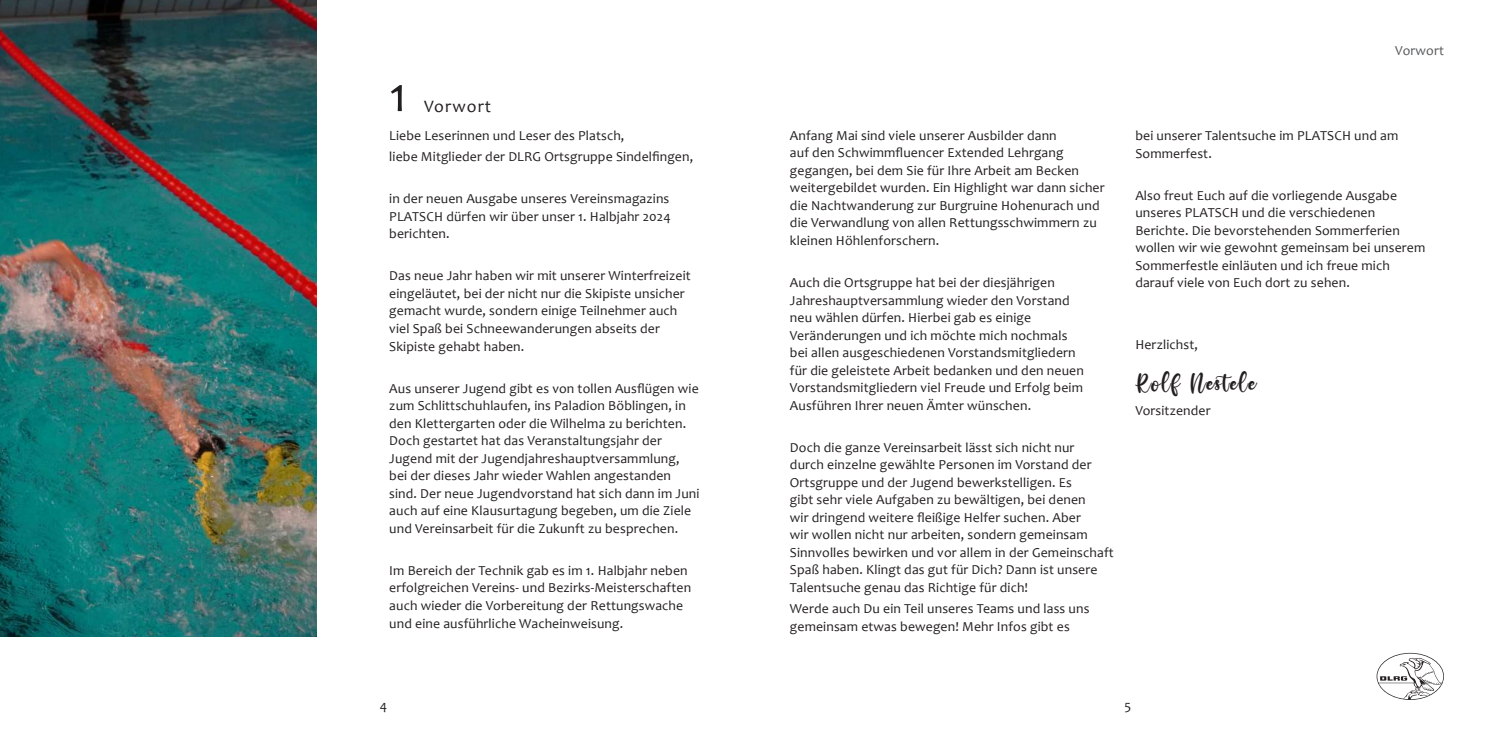
<style>
.page{position:relative;width:1489px;height:745px;background:#fff}
.page>*{position:absolute;margin:0;border:0;box-sizing:border-box;transform-origin:0 0}
.t1{font:50px "Candara";color:#231f20}
.t2{font:31.25px "Pather Times";letter-spacing:.06em;color:#231f20}
.t3{font:17.5px "Candara";letter-spacing:.06em;color:#231f20}
.t4{font:13.75px/17.5px "Candara";letter-spacing:.01em;color:#231f20}
.t5{font:13.75px "Candara";letter-spacing:.01em;color:#57585a}
</style>
<div class="page">
<svg style="left:1376px;top:652px;width:67px;height:47px"></svg>
<img style="left:0;top:0;width:316px;height:636px">
<h1 class="t1" style="left:389px;top:71px;width:19px">1</h1>
<p class="t3" style="left:424px;top:97px;width:69px">Vorwort</p>
<p class="t4" style="left:389px;top:126px;width:305px;line-height:21px">Liebe Leserinnen und Leser des Platsch,<br>liebe Mitglieder der DLRG Ortsgruppe Sindel昀椀ngen,</p>
<p class="t4" style="left:389px;top:190px;width:283px;text-align:justify">in der neuen Ausgabe unseres Vereinsmagazins PLATSCH dürfen wir über unser 1. Halbjahr 2024 berichten.</p>
<p class="t4" style="left:389px;top:268px;width:303px">Das neue Jahr haben wir mit unserer Winterfreizeit eingeläutet, bei der nicht nur die Skipiste unsicher gemacht wurde, sondern einige Teilnehmer auch viel Spaß bei Schneewanderungen abseits der Skipiste gehabt haben.</p>
<p class="t4" style="left:389px;top:379px;width:312px">Aus unserer Jugend gibt es von tollen Aus昀氀ügen wie zum Schlittschuhlaufen, ins Paladion Böblingen, in den Klettergarten oder die Wilhelma zu berichten.<br>Doch gestartet hat das Veranstaltungsjahr der Jugend mit der Jugendjahreshauptversammlung, bei der dieses Jahr wieder Wahlen angestanden sind. Der neue Jugendvorstand hat sich dann im Juni auch auf eine Klausurtagung begeben, um die Ziele und Vereinsarbeit für die Zukunft zu besprechen.</p>
<p class="t4" style="left:389px;top:562px;width:303px">Im Bereich der Technik gab es im 1. Halbjahr neben erfolgreichen Vereins- und Bezirks-Meisterschaften auch wieder die Vorbereitung der Rettungswache und eine ausführliche Wacheinweisung.</p>
<p class="t5" style="left:1395px;top:44px;width:50px">Vorwort</p>
<p class="t4" style="left:790px;top:127px;width:316px">Anfang Mai sind viele unserer Ausbilder dann<br>auf den Schwimm昀氀uencer Extended Lehrgang gegangen, bei dem Sie für Ihre Arbeit am Becken weitergebildet wurden. Ein Highlight war dann sicher die Nachtwanderung zur Burgruine Hohenurach und die Verwandlung von allen Rettungsschwimmern zu kleinen Höhlenforschern.</p>
<p class="t4" style="left:790px;top:274px;width:295px">Auch die Ortsgruppe hat bei der diesjährigen Jahreshauptversammlung wieder den Vorstand neu wählen dürfen. Hierbei gab es einige Veränderungen und ich möchte mich nochmals bei allen ausgeschiedenen Vorstandsmitgliedern für die geleistete Arbeit bedanken und den neuen Vorstandsmitgliedern viel Freude und Erfolg beim Ausführen Ihrer neuen Ämter wünschen.</p>
<p class="t4" style="left:790px;top:439px;width:325px">Doch die ganze Vereinsarbeit lässt sich nicht nur<br>durch einzelne gewählte Personen im Vorstand der Ortsgruppe und der Jugend bewerkstelligen. Es<br>gibt sehr viele Aufgaben zu bewältigen, bei denen<br>wir dringend weitere 昀氀eißige Helfer suchen. Aber<br>wir wollen nicht nur arbeiten, sondern gemeinsam Sinnvolles bewirken und vor allem in der Gemeinschaft Spaß haben. Klingt das gut für Dich? Dann ist unsere Talentsuche genau das Richtige für dich!</p>
<p class="t4" style="left:790px;top:600px;width:301px">Werde auch Du ein Teil unseres Teams und lass uns gemeinsam etwas bewegen! Mehr Infos gibt es</p>
<p class="t4" style="left:1135px;top:127px;width:264px">bei unserer Talentsuche im PLATSCH und am<br>Sommerfest.</p>
<p class="t4" style="left:1135px;top:187px;width:291px">Also freut Euch auf die vorliegende Ausgabe unseres PLATSCH und die verschiedenen Berichte. Die bevorstehenden Sommerferien wollen wir wie gewohnt gemeinsam bei unserem Sommerfestle einläuten und ich freue mich darauf viele von Euch dort zu sehen.</p>
<p class="t4" style="left:1135px;top:336px;width:64px">Herzlichst,</p>
<h2 class="t2" style="left:1135px;top:370px;width:122px">Rolf Nestele</h2>
<p class="t4" style="left:1135px;top:402px;width:77px">Vorsitzender</p>
<p class="t4" style="left:380px;top:696px;width:9px">4</p>
<p class="t4" style="left:1124px;top:696px;width:8px">5</p>
</div>
